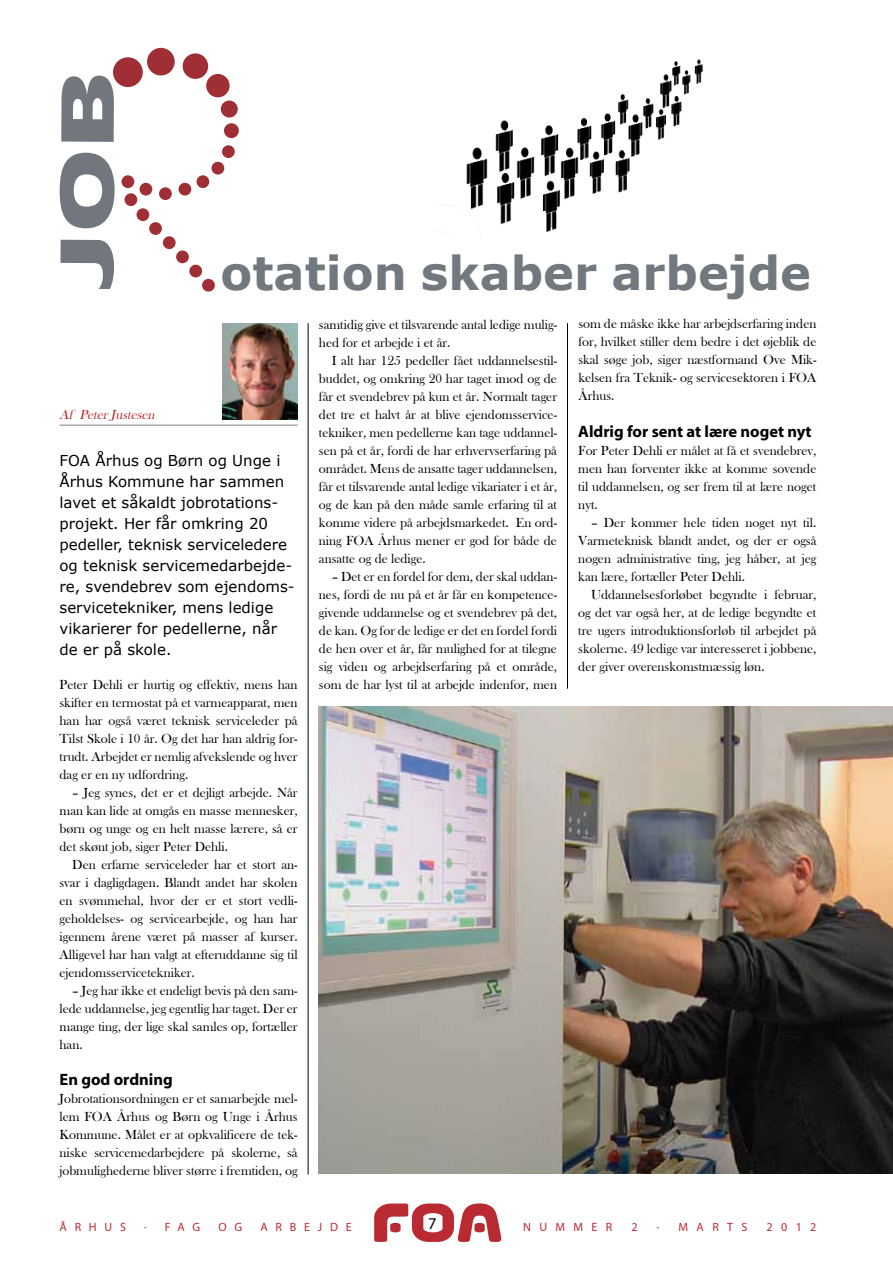
<style>
.page{position:relative;width:893px;height:1263px;background:#fff}
.page>*{position:absolute;margin:0;border:0;box-sizing:border-box;transform-origin:0 0}
.t1{font:700 46.5px "Verdana";color:#72797e}
.t2{font:700 16.5px "Myriad";color:#000}
.t3{font:16.5px "Myriad";color:#000}
.t4{font:15px/21px "Verdana";color:#000}
.t5{font:13.5px/18px "Bask Old Face";color:#000;text-align:justify}
.t6{font:italic 13.5px "Bask Old Face";color:#ba2a32}
.t7{font:12px "Myriad";letter-spacing:.67em;color:#ba2a32}
.t8{font:12px "Myriad";letter-spacing:.65em;color:#ba2a32}
</style>
<div class="page">
<svg style="left:374px;top:1203px;width:128px;height:39px"></svg>
<hr style="left:567px;top:323px;width:1px;height:366px;background:#000">
<hr style="left:308px;top:323px;width:1px;height:851px;background:#000">
<svg style="left:60px;top:240px;width:54px;height:49px"></svg>
<svg style="left:60px;top:153px;width:55px;height:75px"></svg>
<svg style="left:61px;top:76px;width:53px;height:66px"></svg>
<div style="left:183px;top:53px;width:25px;height:26px;background:#a02e35;border-radius:50%"></div>
<div style="left:147px;top:48px;width:28px;height:27px;background:#a02e35;border-radius:50%"></div>
<div style="left:113px;top:57px;width:30px;height:30px;background:#a02e35;border-radius:50%"></div>
<div style="left:206px;top:74px;width:24px;height:23px;background:#a02e35;border-radius:50%"></div>
<div style="left:221px;top:101px;width:17px;height:17px;background:#a02e35;border-radius:50%"></div>
<div style="left:224px;top:123px;width:15px;height:15px;background:#a02e35;border-radius:50%"></div>
<div style="left:222px;top:145px;width:13px;height:13px;background:#a02e35;border-radius:50%"></div>
<div style="left:212px;top:162px;width:12px;height:13px;background:#a02e35;border-radius:50%"></div>
<div style="left:197px;top:175px;width:12px;height:13px;background:#a02e35;border-radius:50%"></div>
<div style="left:179px;top:183px;width:12px;height:13px;background:#a02e35;border-radius:50%"></div>
<div style="left:159px;top:187px;width:13px;height:13px;background:#a02e35;border-radius:50%"></div>
<div style="left:140px;top:183px;width:12px;height:13px;background:#a02e35;border-radius:50%"></div>
<div style="left:122px;top:175px;width:12px;height:13px;background:#a02e35;border-radius:50%"></div>
<div style="left:125px;top:193px;width:12px;height:13px;background:#a02e35;border-radius:50%"></div>
<div style="left:137px;top:208px;width:12px;height:13px;background:#a02e35;border-radius:50%"></div>
<div style="left:149px;top:222px;width:13px;height:13px;background:#a02e35;border-radius:50%"></div>
<div style="left:163px;top:236px;width:13px;height:13px;background:#a02e35;border-radius:50%"></div>
<div style="left:176px;top:250px;width:13px;height:13px;background:#a02e35;border-radius:50%"></div>
<div style="left:189px;top:265px;width:13px;height:12px;background:#a02e35;border-radius:50%"></div>
<div style="left:202px;top:279px;width:13px;height:13px;background:#a02e35;border-radius:50%"></div>
<img style="left:436px;top:59px;width:267px;height:180px">
<hr style="left:60px;top:425px;width:238px;height:1px;background:#000">
<img style="left:222px;top:323px;width:76px;height:96px">
<img style="left:319px;top:707px;width:574px;height:467px">
<h1 class="t1" style="left:220px;top:244px;width:592px">otation skaber arbejde</h1>
<p class="t6" style="left:60px;top:408px;width:100px">Af PeterJustesen</p>
<p class="t4" style="left:60px;top:450px;width:237px">FOA Århus og Børn og Unge i<br>Århus Kommune har sammen lavet et såkaldt jobrotations&shy;projekt. Her får omkring 20 pedeller, teknisk serviceledere og teknisk servicemedarbejde&shy;re, svendebrev som ejendoms&shy;servicetekniker, mens ledige vikarierer for pedellerne, når de er på skole.</p>
<p class="t5" style="left:60px;top:675px;width:240px">Peter Dehli er hurtig og effektiv, mens han skifter en termostat på et varmeapparat, men han har også været teknisk serviceleder på Tilst Skole i 10 år. Og det har han aldrig for&shy;trudt. Arbejdet er nemlig afvekslende og hver dag er en ny udfordring.</p>
<p class="t5" style="left:60px;top:783px;width:240px;text-indent:13px">– Jeg synes, det er et dejligt arbejde. Når man kan lide at omgås en masse mennesker, børn og unge og en helt masse lærere, så er det skønt job, siger Peter Dehli.</p>
<p class="t5" style="left:60px;top:855px;width:240px;text-indent:13px">Den erfarne serviceleder har et stort an&shy;svar i dagligdagen. Blandt andet har skolen en svømmehal, hvor der er et stort vedli&shy;geholdelses- og servicearbejde, og han har igennem årene været på masser af kurser.<br>Alligevel har han valgt at efteruddanne sig til ejendomsservicetekniker.</p>
<p class="t5" style="left:60px;top:981px;width:240px;text-indent:13px">– Jeg har ikke et endeligt bevis på den sam&shy;lede uddannelse, jeg egentlig har taget. Der er mange ting, der lige skal samles op, fortæller han.</p>
<p class="t2" style="left:60px;top:1070px;width:115px">En god ordning</p>
<p class="t5" style="left:60px;top:1089px;width:240px">Jobrotationsordningen er et samarbejde mel&shy;lem FOA Århus og Børn og Unge i Århus Kommune. Målet er at opkvalificere de tek&shy;niske servicemedarbejdere på skolerne, så jobmulighederne bliver større i fremtiden, og</p>
<p class="t5" style="left:319px;top:315px;width:240px">samtidig give et tilsvarende antal ledige mulig&shy;hed for et arbejde i et år.</p>
<p class="t5" style="left:319px;top:351px;width:240px;text-indent:13px">I alt har 125 pedeller fået uddannelsestil&shy;buddet, og omkring 20 har taget imod og de får et svendebrev på kun et år. Normalt tager det tre et halvt år at blive ejendomsservice&shy;tekniker, men pedellerne kan tage uddannel&shy;sen på et år, fordi de har erhvervserfaring på området. Mens de ansatte tager uddannelsen, får et tilsvarende antal ledige vikariater i et år, og de kan på den måde samle erfaring til at komme videre på arbejdsmarkedet. En ord&shy;ning FOA Århus mener er god for både de ansatte og de ledige.</p>
<p class="t5" style="left:319px;top:567px;width:240px;text-indent:13px">– Det er en fordel for dem, der skal uddan&shy;nes, fordi de nu på et år får en kompetence&shy;givende uddannelse og et svendebrev på det, de kan. Og for de ledige er det en fordel fordi de hen over et år, får mulighed for at tilegne sig viden og arbejdserfaring på et område, som de har lyst til at arbejde indenfor, men</p>
<p class="t5" style="left:578px;top:315px;width:240px">som de måske ikke har arbejdserfaring inden for, hvilket stiller dem bedre i det øjeblik de skal søge job, siger næstformand Ove Mik&shy;kelsen fra Teknik- og servicesektoren i FOA Århus.</p>
<p class="t2" style="left:578px;top:422px;width:235px">Aldrig for sent at lære noget nyt</p>
<p class="t5" style="left:578px;top:441px;width:240px">For Peter Dehli er målet at få et svendebrev, men han forventer ikke at komme sovende til uddannelsen, og ser frem til at lære noget nyt.</p>
<p class="t5" style="left:578px;top:513px;width:240px;text-indent:13px">– Der kommer hele tiden noget nyt til.<br>Varmeteknisk blandt andet, og der er også nogen administrative ting, jeg håber, at jeg kan lære, fortæller Peter Dehli.</p>
<p class="t5" style="left:578px;top:585px;width:240px;text-indent:13px">Uddannelsesforløbet begyndte i februar, og det var også her, at de ledige begyndte et tre ugers introduktionsforløb til arbejdet på skolerne. 49 ledige var interesseret i jobbene, der giver overenskomstmæssig løn.</p>
<p class="t7" style="left:60px;top:1220px;width:68px">ÅRHUS</p>
<p class="t7" style="left:144px;top:1220px;width:58px">· FAG</p>
<p class="t7" style="left:218px;top:1220px;width:25px">O G</p>
<p class="t8" style="left:260px;top:1220px;width:93px">ARBEJDE</p>
<p class="t3" style="left:428px;top:1215px;width:10px">7</p>
<p class="t7" style="left:523px;top:1220px;width:91px">NUMMER</p>
<p class="t7" style="left:631px;top:1220px;width:8px">2</p>
<p class="t7" style="left:657px;top:1220px;width:92px">· MARTS</p>
<p class="t7" style="left:767px;top:1220px;width:51px">2012</p>
</div>
